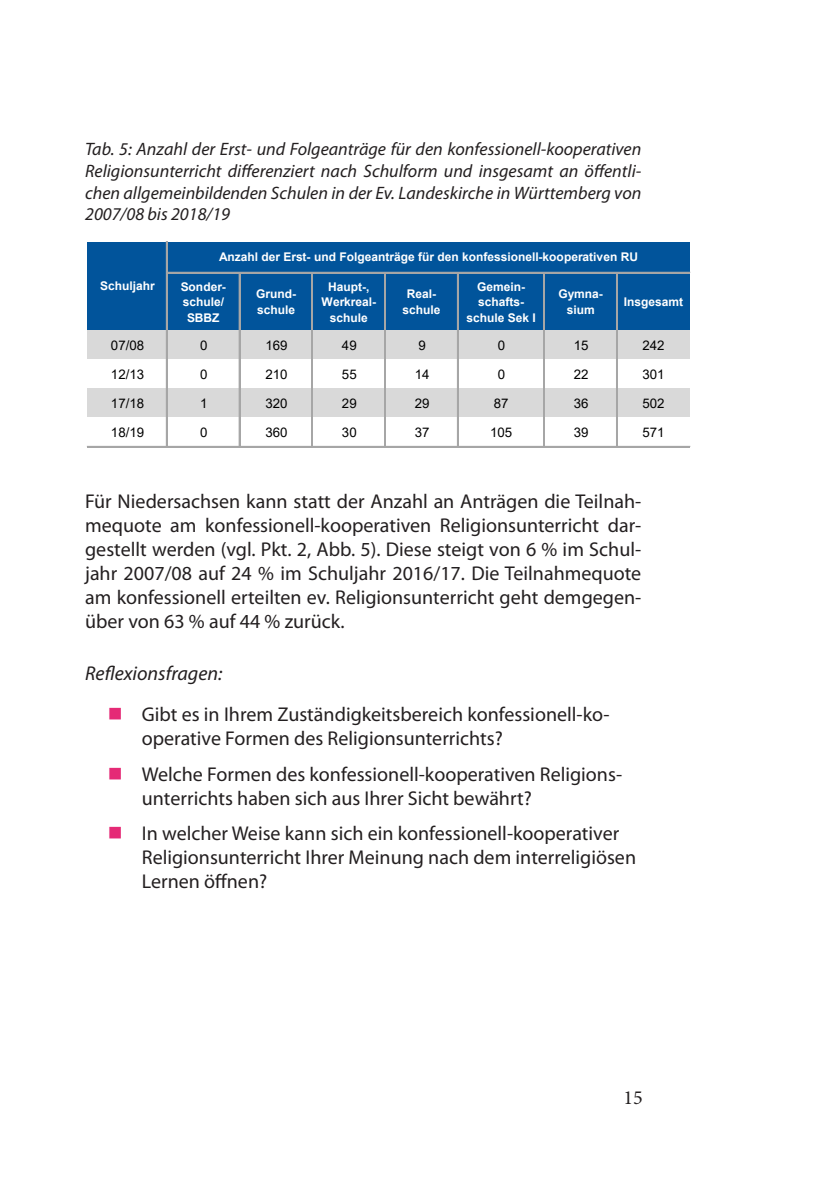
<style>
.page{position:relative;width:840px;height:1191px;background:#fff}
.page>*{position:absolute;margin:0;border:0;box-sizing:border-box;transform-origin:0 0}
.t1{font:20px/24px "Myriad Pro";color:#231f20}
.t2{font:italic 20px "Myriad Pro";color:#231f20}
.t3{font:20px "Minion Pro";color:#231f20}
.t4{font:italic 18px/21.6px "Myriad Pro";color:#231f20;text-align:justify}
.t5{font:13.2px "Arial";color:#000}
.t6{font:700 12px/15.4px "Arial";color:#fff;text-align:center}
</style>
<div class="page">
<div style="left:88px;top:242px;width:601px;height:89px;background:#01549b"></div>
<div style="left:88px;top:331px;width:601px;height:29px;background:#d9d9d9"></div>
<div style="left:88px;top:389px;width:601px;height:29px;background:#d9d9d9"></div>
<hr style="left:166px;top:241px;width:1px;height:206px;background:#a6a6a6">
<hr style="left:239px;top:273px;width:1px;height:174px;background:#a6a6a6">
<hr style="left:311px;top:273px;width:2px;height:174px;background:#a6a6a6">
<hr style="left:384px;top:273px;width:1px;height:174px;background:#a6a6a6">
<hr style="left:457px;top:273px;width:1px;height:174px;background:#a6a6a6">
<hr style="left:543px;top:273px;width:1px;height:174px;background:#a6a6a6">
<hr style="left:615px;top:273px;width:1px;height:174px;background:#a6a6a6">
<hr style="left:616px;top:273px;width:1px;height:174px;background:#a6a6a6">
<hr style="left:167px;top:272px;width:522px;height:1px;background:#a6a6a6">
<hr style="left:87px;top:446px;width:602px;height:1px;background:#a6a6a6">
<p class="t4" style="left:85px;top:138px;width:557px">Tab. 5: Anzahl der Erst- und Folgeanträge für den konfessionell-kooperativen Religionsunterricht differenziert nach Schulform und insgesamt an öffentli&shy;chen allgemeinbildenden Schulen in der Ev. Landeskirche in Württemberg von 2007/08 bis 2018/19</p>
<p class="t6" style="left:100px;top:278px;width:56px">Schuljahr</p>
<p class="t6" style="left:219px;top:249px;width:420px">Anzahl der Erst- und Folgeanträge für den konfessionell-kooperativen RU</p>
<p class="t6" style="left:181px;top:279px;width:47px">Sonder&shy;schule/<br>SBBZ</p>
<p class="t6" style="left:256px;top:287px;width:41px;text-align:left">Grund&shy;schule</p>
<p class="t6" style="left:321px;top:279px;width:56px">Haupt-,<br>Werkreal&shy;schule</p>
<p class="t6" style="left:402px;top:287px;width:39px">Real&shy;schule</p>
<p class="t6" style="left:466px;top:279px;width:71px">Gemein&shy;schafts&shy;schule Sek I</p>
<p class="t6" style="left:558px;top:287px;width:46px">Gymna&shy;sium</p>
<p class="t6" style="left:623px;top:294px;width:61px">Insgesamt</p>
<p class="t5" style="left:111px;top:336px;width:35px">07/08</p>
<p class="t5" style="left:200px;top:336px;width:9px">0</p>
<p class="t5" style="left:265px;top:336px;width:24px">169</p>
<p class="t5" style="left:342px;top:336px;width:16px">49</p>
<p class="t5" style="left:418px;top:336px;width:9px">9</p>
<p class="t5" style="left:497px;top:336px;width:9px">0</p>
<p class="t5" style="left:573px;top:336px;width:16px">15</p>
<p class="t5" style="left:642px;top:336px;width:24px">242</p>
<p class="t5" style="left:111px;top:365px;width:35px">12/13</p>
<p class="t5" style="left:200px;top:365px;width:9px">0</p>
<p class="t5" style="left:265px;top:365px;width:24px">210</p>
<p class="t5" style="left:342px;top:365px;width:16px">55</p>
<p class="t5" style="left:414px;top:365px;width:16px">14</p>
<p class="t5" style="left:497px;top:365px;width:9px">0</p>
<p class="t5" style="left:573px;top:365px;width:16px">22</p>
<p class="t5" style="left:642px;top:365px;width:24px">301</p>
<p class="t5" style="left:111px;top:394px;width:35px">17/18</p>
<p class="t5" style="left:200px;top:394px;width:9px">1</p>
<p class="t5" style="left:265px;top:394px;width:24px">320</p>
<p class="t5" style="left:342px;top:394px;width:16px">29</p>
<p class="t5" style="left:414px;top:394px;width:16px">29</p>
<p class="t5" style="left:493px;top:394px;width:16px">87</p>
<p class="t5" style="left:573px;top:394px;width:16px">36</p>
<p class="t5" style="left:642px;top:394px;width:24px">502</p>
<p class="t5" style="left:111px;top:423px;width:35px">18/19</p>
<p class="t5" style="left:200px;top:423px;width:9px">0</p>
<p class="t5" style="left:265px;top:423px;width:24px">360</p>
<p class="t5" style="left:342px;top:423px;width:16px">30</p>
<p class="t5" style="left:414px;top:423px;width:16px">37</p>
<p class="t5" style="left:490px;top:423px;width:24px">105</p>
<p class="t5" style="left:573px;top:423px;width:16px">39</p>
<p class="t5" style="left:642px;top:423px;width:24px">571</p>
<p class="t1" style="left:85px;top:489px;width:557px;text-align:justify">Für Niedersachsen kann statt der Anzahl an Anträgen die Teilnah&shy;mequote am konfessionell-kooperativen Religionsunterricht dar&shy;gestellt werden (vgl. Pkt. 2, Abb. 5). Diese steigt von 6 % im Schul&shy;jahr 2007/08 auf 24 % im Schuljahr 2016/17. Die Teilnahmequote am konfessionell erteilten ev. Religionsunterricht geht demgegen&shy;über von 63 % auf 44 % zurück.</p>
<p class="t2" style="left:85px;top:661px;width:139px">Reflexionsfragen:</p>
<p class="t1" style="left:142px;top:702px;width:469px">Gibt es in Ihrem Zuständigkeitsbereich konfessionell-ko&shy;operative Formen des Religionsunterrichts?</p>
<p class="t1" style="left:142px;top:761px;width:481px">Welche Formen des konfessionell-kooperativen Religions&shy;unterrichts haben sich aus Ihrer Sicht bewährt?</p>
<p class="t1" style="left:142px;top:821px;width:495px">In welcher Weise kann sich ein konfessionell-kooperativer<br>Religionsunterricht Ihrer Meinung nach dem interreligiösen<br>Lernen öffnen?</p>
<p class="t3" style="left:623px;top:1084px;width:21px">15</p>
</div>
